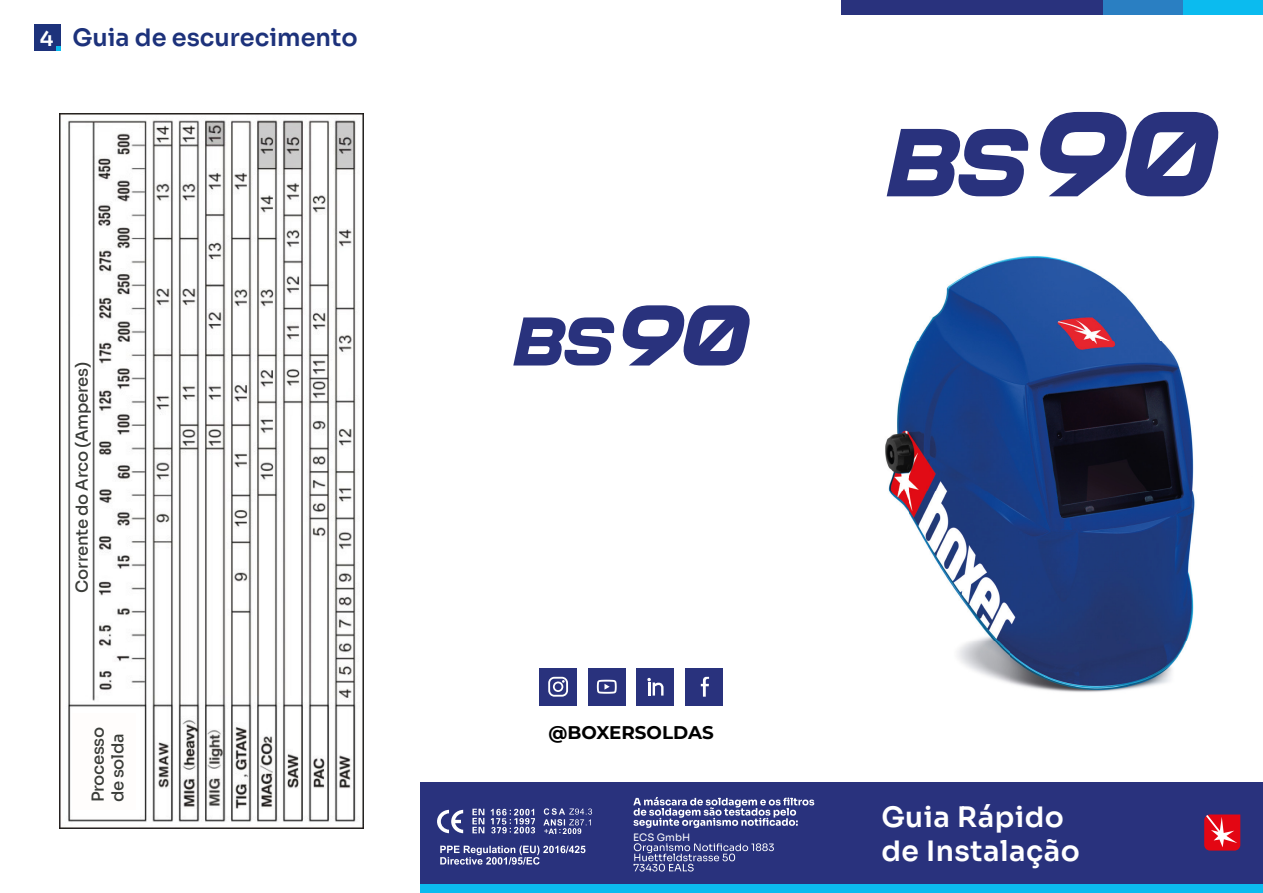
<style>
.page{position:relative;width:1263px;height:893px;background:#fff}
.page>*{position:absolute;margin:0;border:0;box-sizing:border-box;transform-origin:0 0}
.t1{font:600 28.05px/33.8px "Sora";letter-spacing:.02em;color:#fff}
.t2{font:600 24px "Sora";color:#1d327b}
.t3{font:700 18.45px "Montserrat";color:#000}
.t4{font:500 16.5px/19.8px "Sora";letter-spacing:-.02em;color:#3b3d39}
.t5{font:10.2px "Sora";color:#fff}
.s1{font-size:20.55px;color:#fff}
</style>
<div class="page">
<img style="left:885px;top:195px;width:310px;height:497px">
<div style="left:420px;top:783px;width:843px;height:110px;background:#29327d"></div>
<div style="left:420px;top:884px;width:843px;height:9px;background:#0bbbef"></div>
<svg style="left:1204px;top:814px;width:36px;height:37px"></svg>
<div style="left:539px;top:668px;width:38px;height:38px;background:#29327d"></div>
<svg style="left:548px;top:677px;width:20px;height:20px"></svg>
<div style="left:588px;top:668px;width:38px;height:38px;background:#29327d"></div>
<svg style="left:597px;top:680px;width:20px;height:14px"></svg>
<div style="left:637px;top:668px;width:37px;height:38px;background:#29327d"></div>
<svg style="left:647px;top:678px;width:16px;height:18px"></svg>
<div style="left:685px;top:668px;width:38px;height:38px;background:#29327d"></div>
<svg style="left:701px;top:677px;width:8px;height:20px"></svg>
<div style="left:34px;top:24px;width:27px;height:27px;background:#1d327b"></div>
<svg style="left:56px;top:46px;width:5px;height:5px"></svg>
<svg style="left:437px;top:810px;width:26px;height:23px"></svg>
<svg style="left:472px;top:809px;width:63px;height:24px"></svg>
<svg style="left:543px;top:808px;width:49px;height:26px"></svg>
<svg style="left:440px;top:845px;width:145px;height:20px"></svg>
<svg style="left:633px;top:797px;width:181px;height:31px"></svg>
<svg style="left:634px;top:843px;width:140px;height:28px"></svg>
<div style="left:841px;top:0;width:262px;height:14px;background:#29327d"></div>
<div style="left:1103px;top:0;width:80px;height:14px;background:#2a7fc2"></div>
<div style="left:1183px;top:0;width:80px;height:14px;background:#0bbbef"></div>
<svg style="left:622px;top:305px;width:128px;height:60px"></svg>
<svg style="left:513px;top:317px;width:101px;height:48px"></svg>
<svg style="left:1037px;top:112px;width:182px;height:84px"></svg>
<svg style="left:887px;top:129px;width:141px;height:67px"></svg>
<img style="left:59px;top:113px;width:305px;height:715px">
<div style="left:72px;top:713px;width:64px;height:96px;background:#fffdfc"></div>
<div style="left:71px;top:317px;width:20px;height:216px;background:#fff"></div>
<h2 class="t2" style="left:40px;top:17px;width:320px"><span class="s1">4</span> Guia de escurecimento</h2>
<p class="t4" style="left:71px;top:593px;width:232px;rotate:-90deg">Corrente do Arco (Amperes)</p>
<p class="t4" style="left:87px;top:802px;width:77px;rotate:-90deg">Processo de solda</p>
<p class="t3" style="left:548px;top:720px;width:167px">@BOXERSOLDAS</p>
<p class="t5" style="left:633px;top:829px;width:58px">ECS GmbH</p>
<h1 class="t1" style="left:881px;top:798px;width:200px">Guia Rápido de Instalação</h1>
</div>
